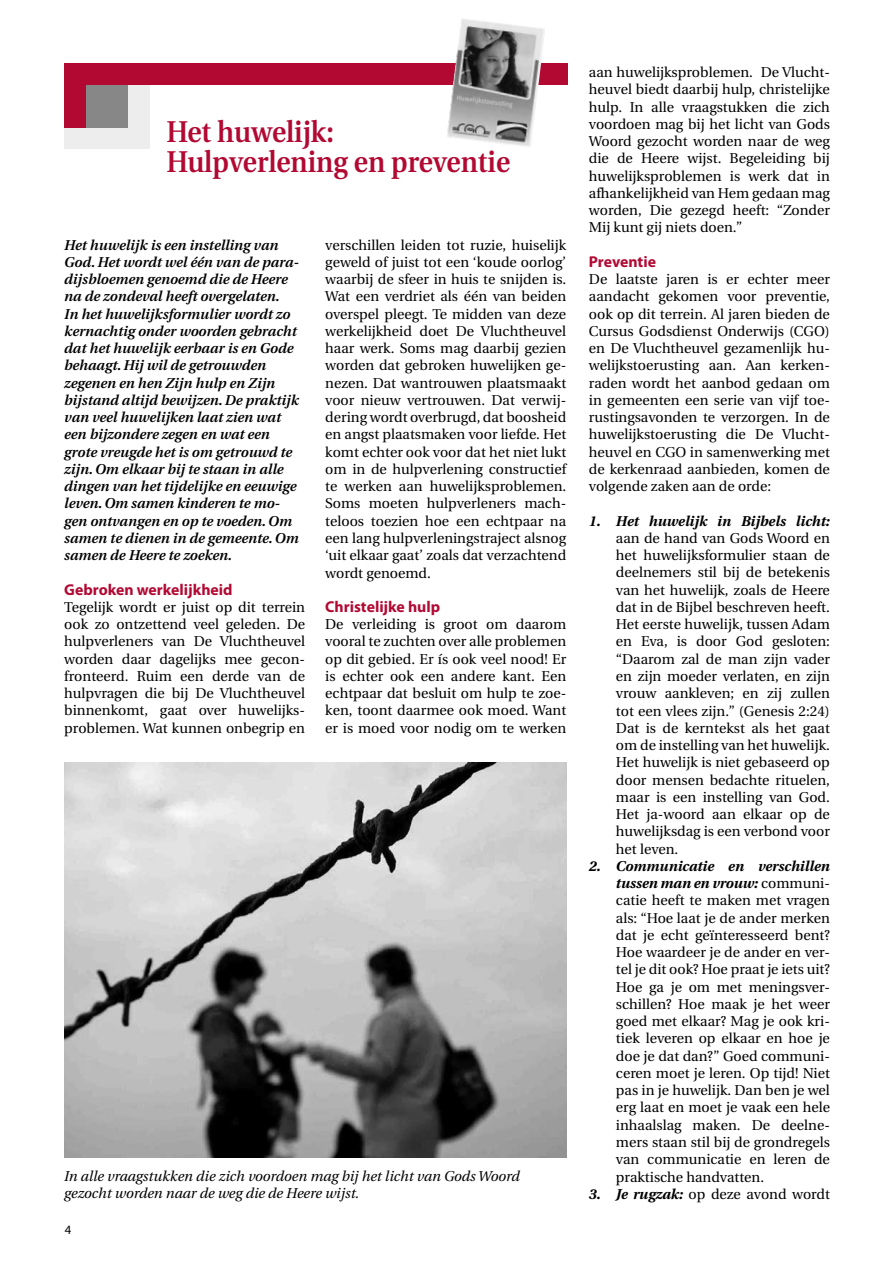
<style>
.page{position:relative;width:893px;height:1263px;background:#fff}
.page>*{position:absolute;margin:0;border:0;box-sizing:border-box;transform-origin:0 0}
.t1{font:600 30px/30px "Utopia";color:#b20933;scale:.91 1}
.t2{font:700 15.75px "Myriad Pro";color:#b20933}
.t3{font:14.25px/17.2px "Utopia";color:#000;text-align:justify}
.t4{font:italic 600 14.25px/17.2px "Utopia";color:#000}
.t5{font:italic 14.25px/17.2px "Utopia";color:#000}
.t6{font:italic 700 14.25px "Utopia";color:#000}
.t7{font:12.75px "Myriad Pro";color:#000}
.s1{font-weight:700;font-style:italic}
</style>
<div class="page">
<div style="left:64px;top:73px;width:85px;height:76px;background:#ededed"></div>
<div style="left:64px;top:67px;width:64px;height:61px;background:#878787"></div>
<div style="left:64px;top:66px;width:22px;height:61px;background:#b20933"></div>
<div style="left:64px;top:64px;width:503px;height:21px;background:#b20933"></div>
<img style="left:64px;top:762px;width:503px;height:395px">
<img style="left:446px;top:19px;width:99px;height:128px">
<h1 class="t1" style="left:166px;top:117px;width:379px">Het huwelijk:<br>Hulpverlening en preventie</h1>
<p class="t4" style="left:64px;top:236px;width:236px">Het huwelijk is een instelling van God. Het wordt wel één van de para&shy;dijsbloemen genoemd die de Heere na de zondeval heeft overgelaten.<br>In het huwelijksformulier wordt zo kernachtig onder woorden gebracht dat het huwelijk eerbaar is en Gode behaagt. Hij wil de getrouwden zegenen en hen Zijn hulp en Zijn bijstand altijd bewijzen. De praktijk van veel huwelijken laat zien wat een bijzondere zegen en wat een grote vreugde het is om getrouwd te zijn. Om elkaar bij te staan in alle dingen van het tijdelijke en eeuwige leven. Om samen kinderen te mo&shy;gen ontvangen en op te voeden. Om samen te dienen in de gemeente. Om samen de Heere te zoeken.</p>
<p class="t2" style="left:64px;top:579px;width:170px">Gebroken werkelijkheid</p>
<p class="t3" style="left:64px;top:599px;width:242px">Tegelijk wordt er juist op dit terrein ook zo ontzettend veel geleden. De hulpverleners van De Vluchtheuvel worden daar dagelijks mee gecon&shy;fronteerd. Ruim een derde van de hulpvragen die bij De Vluchtheuvel binnenkomt, gaat over huwelijks&shy;problemen. Wat kunnen onbegrip en</p>
<p class="t3" style="left:325px;top:236px;width:242px">verschillen leiden tot ruzie, huiselijk geweld of juist tot een ‘koude oorlog’ waarbij de sfeer in huis te snijden is.<br>Wat een verdriet als één van beiden overspel pleegt. Te midden van deze werkelijkheid doet De Vluchtheuvel haar werk. Soms mag daarbij gezien worden dat gebroken huwelijken ge&shy;nezen. Dat wantrouwen plaatsmaakt voor nieuw vertrouwen. Dat verwij&shy;dering wordt overbrugd, dat boosheid en angst plaatsmaken voor liefde. Het komt echter ook voor dat het niet lukt om in de hulpverlening constructief te werken aan huwelijksproblemen.<br>Soms moeten hulpverleners mach&shy;teloos toezien hoe een echtpaar na een lang hulpverleningstraject alsnog ‘uit elkaar gaat’ zoals dat verzachtend wordt genoemd.</p>
<p class="t2" style="left:325px;top:596px;width:116px">Christelijke hulp</p>
<p class="t3" style="left:325px;top:616px;width:242px">De verleiding is groot om daarom vooral te zuchten over alle problemen op dit gebied. Er ís ook veel nood! Er is echter ook een andere kant. Een echtpaar dat besluit om hulp te zoe&shy;ken, toont daarmee ook moed. Want er is moed voor nodig om te werken</p>
<p class="t5" style="left:64px;top:1168px;width:457px">In alle vraagstukken die zich voordoen mag bij het licht van Gods Woord gezocht worden naar de weg die de Heere wijst.</p>
<p class="t7" style="left:65px;top:1222px;width:8px">4</p>
<p class="t3" style="left:589px;top:64px;width:242px">aan huwelijksproblemen. De Vlucht&shy;heuvel biedt daarbij hulp, christelijke hulp. In alle vraagstukken die zich voordoen mag bij het licht van Gods Woord gezocht worden naar de weg die de Heere wijst. Begeleiding bij huwelijksproblemen is werk dat in afhankelijkheid van Hem gedaan mag worden, Die gezegd heeft: “Zonder Mij kunt gij niets doen.”</p>
<p class="t2" style="left:589px;top:251px;width:69px">Preventie</p>
<p class="t3" style="left:589px;top:271px;width:242px">De laatste jaren is er echter meer aandacht gekomen voor preventie, ook op dit terrein. Al jaren bieden de Cursus Godsdienst Onderwijs (CGO) en De Vluchtheuvel gezamenlijk hu&shy;welijkstoerusting aan. Aan kerken&shy;raden wordt het aanbod gedaan om in gemeenten een serie van vijf toe&shy;rustingsavonden te verzorgen. In de huwelijkstoerusting die De Vlucht&shy;heuvel en CGO in samenwerking met de kerkenraad aanbieden, komen de volgende zaken aan de orde:</p>
<p class="t6" style="left:589px;top:513px;width:242px">1. Het huwelijk in Bijbels licht:</p>
<p class="t3" style="left:616px;top:530px;width:215px">aan de hand van Gods Woord en het huwelijksformulier staan de deelnemers stil bij de betekenis van het huwelijk, zoals de Heere dat in de Bijbel beschreven heeft.<br>Het eerste huwelijk, tussen Adam en Eva, is door God gesloten: “Daarom zal de man zijn vader en zijn moeder verlaten, en zijn vrouw aankleven; en zij zullen tot een vlees zijn.” (Genesis 2:24)<br>Dat is de kerntekst als het gaat om de instelling van het huwelijk.<br>Het huwelijk is niet gebaseerd op door mensen bedachte rituelen, maar is een instelling van God.<br>Het ja-woord aan elkaar op de huwelijksdag is een verbond voor het leven.</p>
<p class="t3" style="left:616px;top:858px;width:215px;text-indent:-27px"><span class="s1">2. Communicatie en verschillen tussen man en vrouw:</span> communi&shy;catie heeft te maken met vragen als: “Hoe laat je de ander merken dat je echt geïnteresseerd bent?<br>Hoe waardeer je de ander en ver&shy;tel je dit ook? Hoe praat je iets uit?<br>Hoe ga je om met meningsver&shy;schillen? Hoe maak je het weer goed met elkaar? Mag je ook kri&shy;tiek leveren op elkaar en hoe je doe je dat dan?” Goed communi&shy;ceren moet je leren. Op tijd! Niet pas in je huwelijk. Dan ben je wel erg laat en moet je vaak een hele inhaalslag maken. De deelne&shy;mers staan stil bij de grondregels van communicatie en leren de praktische handvatten.</p>
<p class="t3" style="left:589px;top:1185px;width:242px"><span class="s1">3. Je rugzak:</span> op deze avond wordt</p>
</div>
